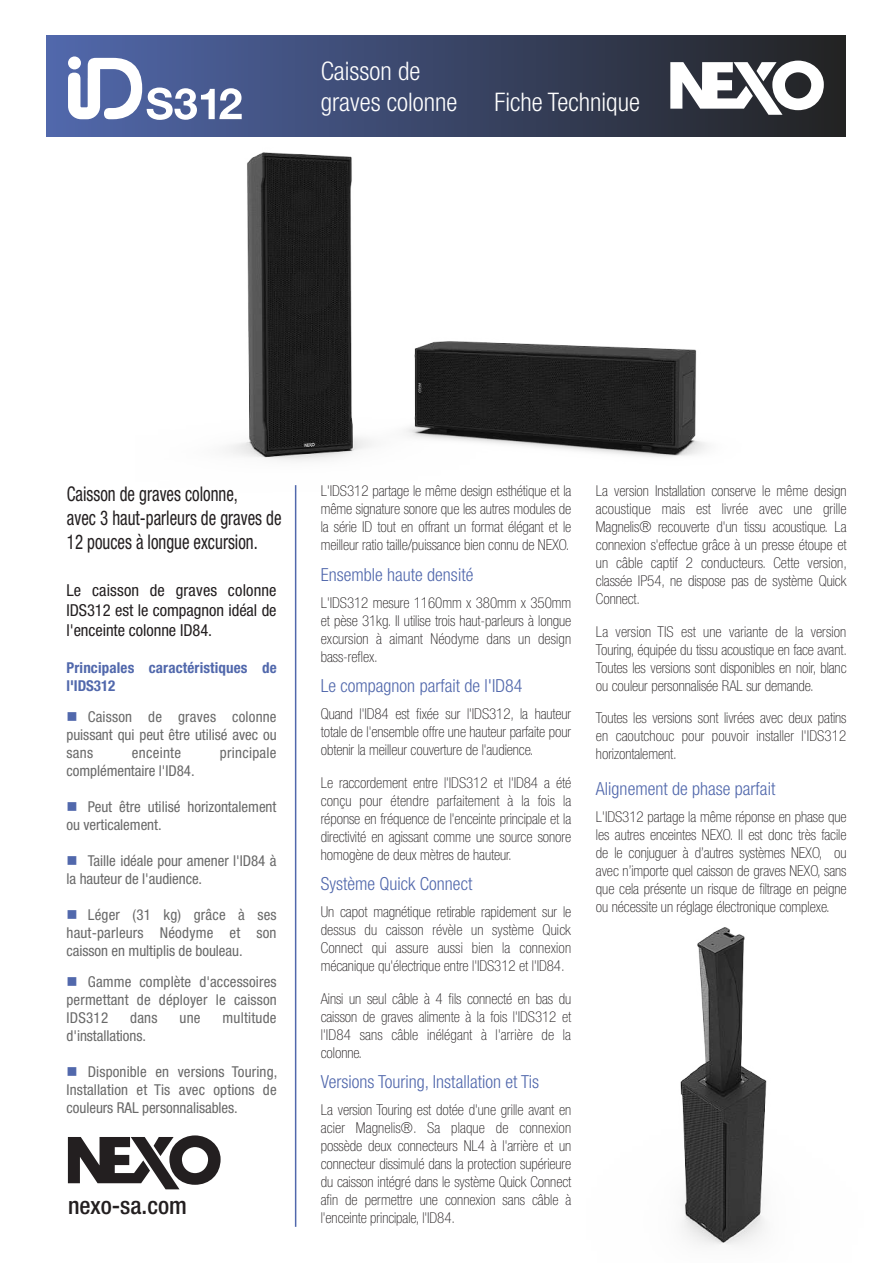
<style>
.page{position:relative;width:893px;height:1263px;background:#fff}
.page>*{position:absolute;margin:0;border:0;box-sizing:border-box;transform-origin:0 0}
.t1{font:300 condensed 25.65px/30.8px "Helvetica Neue LT Pro";color:#fff}
.t2{font:500 condensed 24px "Helvetica Neue LT Pro";color:#231f20}
.t3{font:condensed 20.25px/24.3px "Helvetica Neue LT Pro";color:#231f20;scale:.84 1}
.t4{font:300 condensed 18px "Helvetica Neue LT Pro";color:#5168ac}
.t5{font:condensed 16.5px/19.8px "Helvetica Neue LT Pro";letter-spacing:-.005em;color:#231f20;text-align:justify}
.t6{font:100 condensed 15px/18px "Helvetica Neue LT Pro";letter-spacing:-.005em;color:#231f20;text-align:justify}
.t7{font:condensed 15px/18px "Helvetica Neue LT Pro";letter-spacing:-.005em;color:#696969;text-align:justify}
.t8{font:700 condensed 15px/18px "Helvetica Neue LT Pro";letter-spacing:.01em;color:#5168ac}
.t9{font:condensed 15px "Helvetica Neue LT Pro";letter-spacing:.02em;color:#696969}
.t10{font:condensed 15px "Helvetica Neue LT Pro";letter-spacing:.015em;color:#696969}
.s1{color:#5168ac}
</style>
<div class="page">
<img style="left:136px;top:136px;width:643px;height:380px">
<svg style="left:68px;top:1135px;width:153px;height:54px"></svg>
<div style="left:46px;top:36px;width:800px;height:100px;background:linear-gradient(to right,#5168ac,#232322)"></div>
<svg style="left:670px;top:61px;width:154px;height:61px"></svg>
<svg style="left:68px;top:56px;width:13px;height:13px"></svg>
<svg style="left:68px;top:58px;width:174px;height:62px"></svg>
<img style="left:680px;top:927px;width:87px;height:318px">
<hr style="left:295px;top:485px;width:1px;height:742px;background:#5168ac">
<h1 class="t1" style="left:321px;top:55px;width:138px">Caisson de graves colonne</h1>
<h1 class="t1" style="left:494px;top:86px;width:147px">Fiche Technique</h1>
<h3 class="t3" style="left:67px;top:481px;width:257px">Caisson de graves colonne,<br>avec 3 haut-parleurs de graves de<br>12 pouces à longue excursion.</h3>
<p class="t5" style="left:67px;top:580px;width:212px">Le caisson de graves colonne IDS312 est le compagnon idéal de l'enceinte colonne ID84.</p>
<p class="t8" style="left:67px;top:659px;width:212px">Principales caractéristiques de l'IDS312</p>
<p class="t7" style="left:67px;top:707px;width:212px"><span class="s1">■</span> Caisson de graves colonne puissant qui peut être utilisé avec ou sans</p>
<p class="t9" style="left:132px;top:744px;width:51px">enceinte</p>
<p class="t9" style="left:220px;top:744px;width:58px">principale</p>
<p class="t7" style="left:67px;top:761px;width:130px">complémentaire l'ID84.</p>
<p class="t7" style="left:67px;top:797px;width:211px"><span class="s1">■</span> Peut être utilisé horizontalement ou verticalement.</p>
<p class="t7" style="left:67px;top:851px;width:212px"><span class="s1">■</span> Taille idéale pour amener l'ID84 à la hauteur de l'audience.</p>
<p class="t7" style="left:67px;top:905px;width:212px"><span class="s1">■</span> Léger (31 kg) grâce à ses haut-parleurs Néodyme et son caisson en multiplis de bouleau.</p>
<p class="t7" style="left:67px;top:972px;width:212px"><span class="s1">■</span> Gamme complète d'accessoires permettant de déployer le caisson IDS312</p>
<p class="t7" style="left:130px;top:1008px;width:29px">dans</p>
<p class="t7" style="left:179px;top:1008px;width:23px">une</p>
<p class="t10" style="left:222px;top:1009px;width:56px">multitude</p>
<p class="t7" style="left:67px;top:1026px;width:81px">d'installations.</p>
<p class="t7" style="left:67px;top:1062px;width:212px"><span class="s1">■</span> Disponible en versions Touring, Installation et Tis avec options de couleurs RAL personnalisables.</p>
<h2 class="t2" style="left:68px;top:1191px;width:120px">nexo-sa.com</h2>
<p class="t6" style="left:321px;top:482px;width:252px">L'IDS312 partage le même design esthétique et la même signature sonore que les autres modules de la série ID tout en offrant un format élégant et le meilleur ratio taille/puissance bien connu de NEXO.</p>
<p class="t4" style="left:321px;top:564px;width:154px">Ensemble haute densité</p>
<p class="t6" style="left:321px;top:594px;width:252px">L'IDS312 mesure 1160mm x 380mm x 350mm et pèse 31kg. Il utilise trois haut-parleurs à longue excursion à aimant Néodyme dans un design bass-reflex.</p>
<p class="t4" style="left:321px;top:676px;width:203px">Le compagnon parfait de l'ID84</p>
<p class="t6" style="left:321px;top:706px;width:252px">Quand l'ID84 est fixée sur l'IDS312, la hauteur totale de l'ensemble offre une hauteur parfaite pour obtenir la meilleur couverture de l'audience.</p>
<p class="t6" style="left:321px;top:774px;width:252px">Le raccordement entre l'IDS312 et l'ID84 a été conçu pour étendre parfaitement à la fois la réponse en fréquence de l'enceinte principale et la directivité en agissant comme une source sonore homogène de deux mètres de hauteur.</p>
<p class="t4" style="left:321px;top:874px;width:153px">Système Quick Connect</p>
<p class="t6" style="left:321px;top:904px;width:252px">Un capot magnétique retirable rapidement sur le dessus du caisson révèle un système Quick Connect qui assure aussi bien la connexion mécanique qu'électrique entre l'IDS312 et l'ID84.</p>
<p class="t6" style="left:321px;top:990px;width:252px">Ainsi un seul câble à 4 fils connecté en bas du caisson de graves alimente à la fois l'IDS312 et l'ID84 sans câble inélégant à l'arrière de la colonne.</p>
<p class="t4" style="left:321px;top:1072px;width:220px">Versions Touring, Installation et Tis</p>
<p class="t6" style="left:321px;top:1102px;width:252px">La version Touring est dotée d'une grille avant en acier Magnelis®. Sa plaque de connexion possède deux connecteurs NL4 à l'arrière et un connecteur dissimulé dans la protection supérieure du caisson intégré dans le système Quick Connect afin de permettre une connexion sans câble à l'enceinte principale, l'ID84.</p>
<p class="t6" style="left:596px;top:482px;width:253px">La version Installation conserve le même design acoustique mais est livrée avec une grille Magnelis® recouverte d'un tissu acoustique. La connexion s'effectue grâce à un presse étoupe et un câble captif 2 conducteurs. Cette version, classée IP54, ne dispose pas de système Quick Connect.</p>
<p class="t6" style="left:596px;top:623px;width:253px">La version TIS est une variante de la version Touring, équipée du tissu acoustique en face avant.<br>Toutes les versions sont disponibles en noir, blanc ou couleur personnalisée RAL sur demande.</p>
<p class="t6" style="left:596px;top:709px;width:252px">Toutes les versions sont livrées avec deux patins en caoutchouc pour pouvoir installer l'IDS312 horizontalement.</p>
<p class="t4" style="left:596px;top:778px;width:181px">Alignement de phase parfait</p>
<p class="t6" style="left:596px;top:808px;width:252px">L'IDS312 partage la même réponse en phase que les autres enceintes NEXO. Il est donc très facile de le conjuguer à d’autres systèmes NEXO, ou avec n’importe quel caisson de graves NEXO, sans que cela présente un risque de filtrage en peigne ou nécessite un réglage électronique complexe.</p>
</div>
